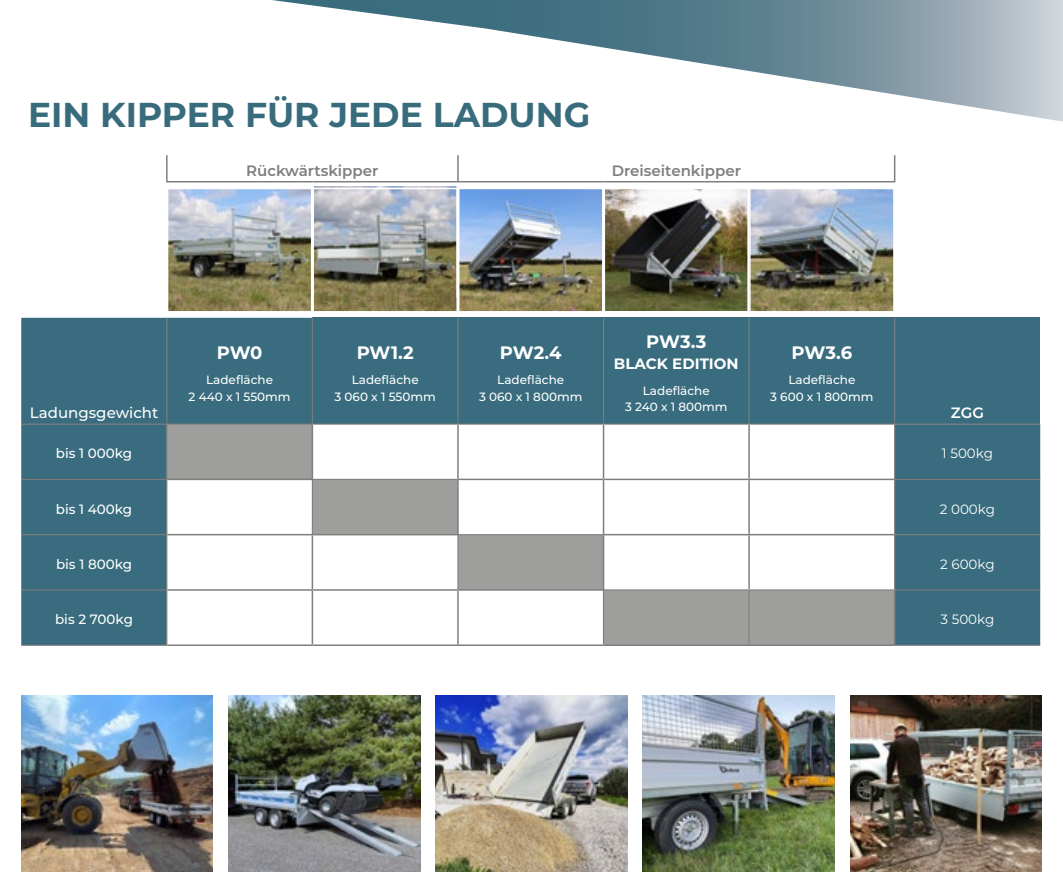
<style>
.page{position:relative;width:1063px;height:893px;background:#fff}
.page>*{position:absolute;margin:0;border:0;box-sizing:border-box;transform-origin:0 0}
.t1{font:700 34.5px "Montserrat";color:#386c7d}
.t2{font:700 18px "Montserrat";letter-spacing:-.02em;color:#fff}
.t3{font:600 15px "Montserrat";color:#7e7e7d}
.t4{font:500 15px "Montserrat";color:#fff}
.t5{font:700 15px "Montserrat";color:#fff}
.t6{font:600 15px "Montserrat";color:#fff}
.t7{font:500 13.5px "Montserrat";color:#fff}
.t8{font:13.5px "Montserrat";color:#fff}
.t9{font:500 12px/16.5px "Montserrat";color:#fff;text-align:center}
</style>
<div class="page">
<img style="left:21px;top:696px;width:192px;height:176px">
<img style="left:436px;top:696px;width:191px;height:176px">
<img style="left:228px;top:696px;width:192px;height:176px">
<img style="left:643px;top:696px;width:192px;height:176px">
<img style="left:850px;top:696px;width:192px;height:176px">
<div style="left:312px;top:318px;width:146px;height:106px;background:#386c7e"></div>
<div style="left:458px;top:318px;width:146px;height:106px;background:#386c7e"></div>
<div style="left:604px;top:318px;width:145px;height:106px;background:#386c7e"></div>
<div style="left:749px;top:318px;width:146px;height:106px;background:#386c7e"></div>
<div style="left:895px;top:318px;width:145px;height:106px;background:#386c7e"></div>
<div style="left:21px;top:318px;width:291px;height:327px;background:#386c7e"></div>
<svg style="left:167px;top:425px;width:727px;height:219px"></svg>
<div style="left:895px;top:425px;width:145px;height:220px;background:#386c7e"></div>
<hr style="left:166px;top:155px;width:2px;height:26px;background:#7e7e7d">
<hr style="left:457px;top:155px;width:2px;height:26px;background:#7e7e7d">
<svg style="left:894px;top:155px;width:1px;height:26px"></svg>
<hr style="left:166px;top:181px;width:146px;height:1px;background:#7e7e7d">
<hr style="left:312px;top:181px;width:146px;height:1px;background:#7e7e7d">
<hr style="left:458px;top:181px;width:146px;height:1px;background:#7e7e7d">
<hr style="left:604px;top:181px;width:145px;height:1px;background:#7e7e7d">
<hr style="left:749px;top:181px;width:146px;height:1px;background:#7e7e7d">
<hr style="left:312px;top:425px;width:1px;height:54px;background:#7e7e7d">
<hr style="left:457px;top:425px;width:2px;height:54px;background:#7e7e7d">
<hr style="left:603px;top:425px;width:1px;height:54px;background:#7e7e7d">
<hr style="left:748px;top:425px;width:2px;height:54px;background:#7e7e7d">
<hr style="left:167px;top:479px;width:146px;height:1px;background:#7e7e7d">
<hr style="left:457px;top:479px;width:147px;height:1px;background:#7e7e7d">
<hr style="left:604px;top:479px;width:145px;height:1px;background:#7e7e7d">
<hr style="left:603px;top:480px;width:1px;height:54px;background:#7e7e7d">
<hr style="left:749px;top:479px;width:145px;height:1px;background:#7e7e7d">
<hr style="left:748px;top:480px;width:2px;height:54px;background:#7e7e7d">
<hr style="left:167px;top:534px;width:146px;height:1px;background:#7e7e7d">
<hr style="left:312px;top:535px;width:1px;height:54px;background:#7e7e7d">
<hr style="left:603px;top:534px;width:146px;height:1px;background:#7e7e7d">
<hr style="left:749px;top:534px;width:145px;height:1px;background:#7e7e7d">
<hr style="left:748px;top:535px;width:2px;height:54px;background:#7e7e7d">
<hr style="left:167px;top:589px;width:145px;height:2px;background:#7e7e7d">
<hr style="left:312px;top:589px;width:147px;height:2px;background:#7e7e7d">
<hr style="left:312px;top:591px;width:1px;height:53px;background:#7e7e7d">
<hr style="left:457px;top:591px;width:2px;height:53px;background:#7e7e7d">
<hr style="left:167px;top:644px;width:145px;height:2px;background:#7e7e7d">
<hr style="left:312px;top:644px;width:146px;height:2px;background:#7e7e7d">
<hr style="left:458px;top:644px;width:146px;height:2px;background:#7e7e7d">
<hr style="left:166px;top:318px;width:1px;height:106px;background:#7e7e7d">
<hr style="left:312px;top:318px;width:1px;height:106px;background:#7e7e7d">
<hr style="left:457px;top:318px;width:2px;height:106px;background:#7e7e7d">
<hr style="left:603px;top:318px;width:1px;height:106px;background:#7e7e7d">
<hr style="left:749px;top:318px;width:1px;height:106px;background:#7e7e7d">
<hr style="left:894px;top:318px;width:1px;height:106px;background:#7e7e7d">
<hr style="left:21px;top:424px;width:146px;height:1px;background:#7e7e7d">
<hr style="left:167px;top:424px;width:145px;height:1px;background:#7e7e7d">
<hr style="left:166px;top:425px;width:1px;height:54px;background:#7e7e7d">
<hr style="left:312px;top:424px;width:146px;height:1px;background:#7e7e7d">
<hr style="left:458px;top:424px;width:146px;height:1px;background:#7e7e7d">
<hr style="left:604px;top:424px;width:145px;height:1px;background:#7e7e7d">
<hr style="left:749px;top:424px;width:146px;height:1px;background:#7e7e7d">
<hr style="left:895px;top:424px;width:145px;height:1px;background:#7e7e7d">
<hr style="left:894px;top:425px;width:1px;height:54px;background:#7e7e7d">
<hr style="left:21px;top:479px;width:146px;height:1px;background:#7e7e7d">
<hr style="left:166px;top:480px;width:1px;height:54px;background:#7e7e7d">
<hr style="left:894px;top:479px;width:146px;height:1px;background:#7e7e7d">
<hr style="left:894px;top:480px;width:1px;height:54px;background:#7e7e7d">
<hr style="left:21px;top:534px;width:146px;height:1px;background:#7e7e7d">
<hr style="left:166px;top:535px;width:1px;height:54px;background:#7e7e7d">
<hr style="left:894px;top:534px;width:146px;height:1px;background:#7e7e7d">
<hr style="left:894px;top:535px;width:1px;height:54px;background:#7e7e7d">
<hr style="left:21px;top:589px;width:146px;height:1px;background:#7e7e7d">
<hr style="left:166px;top:590px;width:1px;height:55px;background:#7e7e7d">
<hr style="left:894px;top:589px;width:146px;height:1px;background:#7e7e7d">
<hr style="left:21px;top:645px;width:146px;height:1px;background:#7e7e7d">
<hr style="left:895px;top:645px;width:145px;height:1px;background:#7e7e7d">
<hr style="left:312px;top:479px;width:145px;height:1px;background:#7e7e7d">
<hr style="left:312px;top:480px;width:1px;height:54px;background:#7e7e7d">
<hr style="left:457px;top:480px;width:2px;height:54px;background:#7e7e7d">
<hr style="left:313px;top:534px;width:146px;height:1px;background:#7e7e7d">
<hr style="left:457px;top:534px;width:146px;height:1px;background:#7e7e7d">
<hr style="left:457px;top:535px;width:2px;height:54px;background:#7e7e7d">
<hr style="left:603px;top:535px;width:1px;height:54px;background:#7e7e7d">
<hr style="left:459px;top:589px;width:145px;height:2px;background:#7e7e7d">
<hr style="left:603px;top:589px;width:145px;height:1px;background:#7e7e7d">
<hr style="left:603px;top:590px;width:1px;height:54px;background:#7e7e7d">
<hr style="left:749px;top:589px;width:145px;height:1px;background:#7e7e7d">
<hr style="left:749px;top:590px;width:1px;height:54px;background:#7e7e7d">
<hr style="left:894px;top:590px;width:1px;height:54px;background:#7e7e7d">
<hr style="left:749px;top:644px;width:146px;height:2px;background:#7e7e7d">
<hr style="left:604px;top:644px;width:145px;height:2px;background:#7e7e7d">
<svg style="left:272px;top:0;width:791px;height:122px"></svg>
<img style="left:170px;top:191px;width:139px;height:119px">
<div style="left:167px;top:188px;width:145px;height:125px;border:2px solid #fff"></div>
<img style="left:461px;top:191px;width:285px;height:119px">
<div style="left:458px;top:188px;width:146px;height:125px;border:2px solid #fff"></div>
<img style="left:752px;top:191px;width:140px;height:119px">
<div style="left:749px;top:188px;width:146px;height:125px;border:2px solid #fff"></div>
<img style="left:315px;top:191px;width:140px;height:119px">
<div style="left:312px;top:185px;width:146px;height:124px;border:2px solid #fff"></div>
<div style="left:604px;top:188px;width:145px;height:125px;border:2px solid #fff"></div>
<div style="left:312px;top:188px;width:146px;height:125px;border:2px solid #fff"></div>
<h1 class="t1" style="left:28px;top:90px;width:564px">EIN KIPPER FÜR JEDE LADUNG</h1>
<p class="t3" style="left:246px;top:160px;width:134px">Rückwärtskipper</p>
<p class="t3" style="left:612px;top:160px;width:131px">Dreiseitenkipper</p>
<p class="t4" style="left:30px;top:402px;width:130px">Ladungsgewicht</p>
<h2 class="t2" style="left:217px;top:339px;width:47px">PW0</h2>
<p class="t9" style="left:189px;top:371px;width:104px">Ladefläche<br>2 440 x 1 550mm</p>
<h2 class="t2" style="left:357px;top:339px;width:58px">PW1.2</h2>
<p class="t9" style="left:335px;top:371px;width:103px">Ladefläche<br>3 060 x 1 550mm</p>
<h2 class="t2" style="left:500px;top:339px;width:63px">PW2.4</h2>
<p class="t9" style="left:479px;top:371px;width:105px">Ladefläche<br>3 060 x 1 800mm</p>
<h2 class="t2" style="left:646px;top:329px;width:62px">PW3.3</h2>
<p class="t5" style="left:614px;top:353px;width:126px">BLACK EDITION</p>
<p class="t9" style="left:625px;top:382px;width:104px">Ladefläche<br>3 240 x 1 800mm</p>
<h2 class="t2" style="left:792px;top:339px;width:62px">PW3.6</h2>
<p class="t9" style="left:770px;top:371px;width:105px">Ladefläche<br>3 600 x 1 800mm</p>
<p class="t6" style="left:951px;top:402px;width:34px">ZGG</p>
<p class="t7" style="left:56px;top:444px;width:78px">bis 1 000kg</p>
<p class="t8" style="left:942px;top:444px;width:53px">1 500kg</p>
<p class="t7" style="left:56px;top:499px;width:78px">bis 1 400kg</p>
<p class="t8" style="left:940px;top:499px;width:57px">2 000kg</p>
<p class="t7" style="left:56px;top:555px;width:78px">bis 1 800kg</p>
<p class="t8" style="left:940px;top:555px;width:56px">2 600kg</p>
<p class="t7" style="left:55px;top:610px;width:79px">bis 2 700kg</p>
<p class="t8" style="left:941px;top:610px;width:55px">3 500kg</p>
</div>
